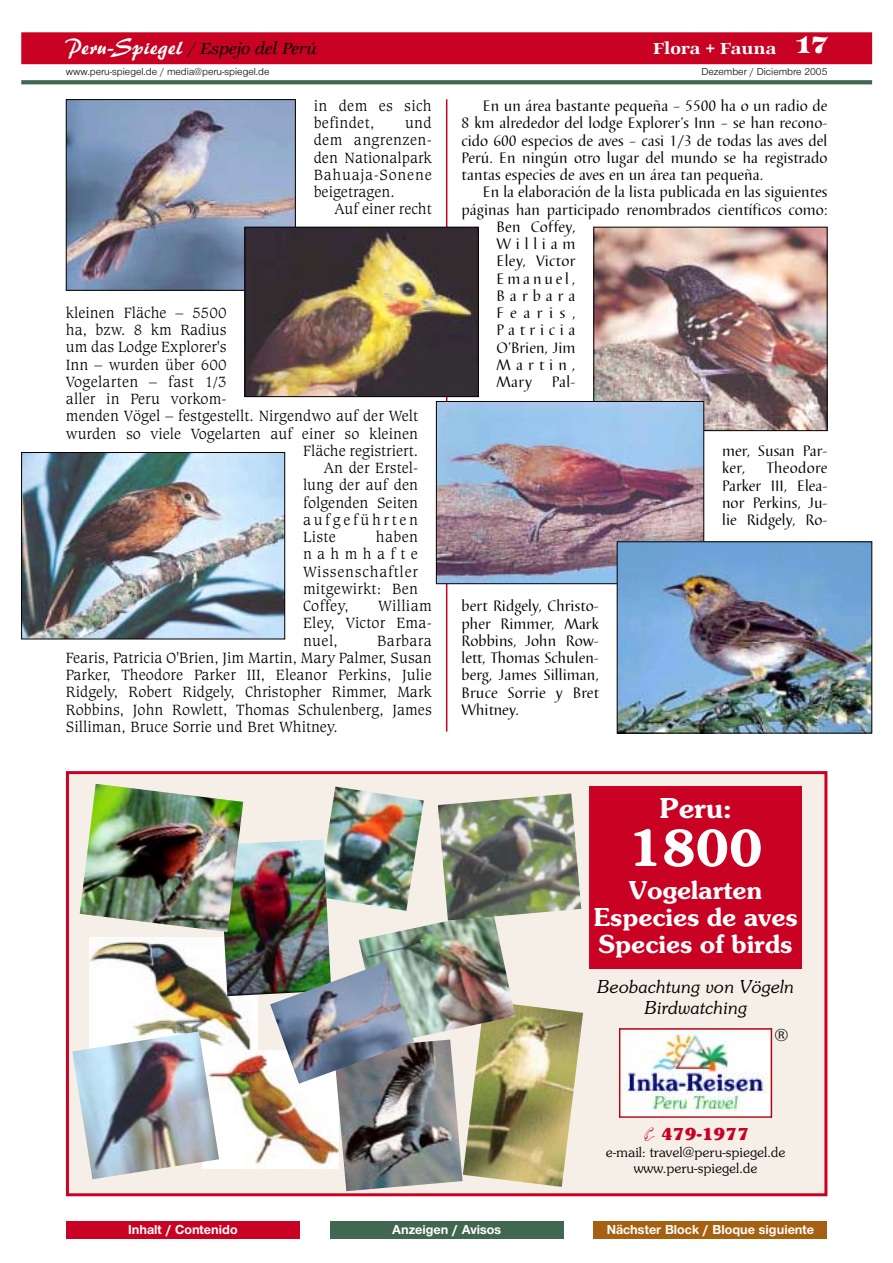
<style>
.page{position:relative;width:893px;height:1263px;background:#fff}
.page>*{position:absolute;margin:0;border:0;box-sizing:border-box;transform-origin:0 0}
.t1{font:600 54px "Souvenir Itc T";color:#fff}
.t2{font:600 30px "Souvenir Itc T";color:#fff}
.t3{font:600 27px/27px "Souvenir Itc T";color:#fff;text-align:center}
.t4{font:800 24px "Zapf International Itc T";color:#fff}
.t5{font:italic 300 19.5px/21px "Souvenir Itc T";color:#000;text-align:center}
.t6{font:700 18px "Souvenir Itc T";color:#c90122}
.t7{font:300 18px "Souvenir Itc T";color:#000}
.t8{font:italic 500 16.5px "Zapf International Itc T";color:#000}
.t9{font:600 16.5px "Zapf International Itc T";color:#fff}
.t10{font:300 15.75px/17.2px "Caxton BT";color:#000;text-align:justify}
.t11{font:15.75px/17.2px "Barbedor T";color:#000;text-align:justify}
.t12{font:300 15.75px/17.2px "Caxton BT";letter-spacing:.02em;color:#000}
.t13{font:300 15.75px "Caxton BT";letter-spacing:.165em;color:#000}
.t14{font:15.75px "Barbedor T";letter-spacing:.18em;color:#000}
.t15{font:15.75px "Barbedor T";letter-spacing:.295em;color:#000}
.t16{font:15.75px "Barbedor T";letter-spacing:.3em;color:#000}
.t17{font:15.75px "Barbedor T";letter-spacing:.32em;color:#000}
.t18{font:300 15px/16.5px "Souvenir Itc T";color:#000;text-align:center}
.t19{font:700 13.5px "Nimbus Sans Novus T";color:#fff}
.t20{font:10.5px "Nimbus Sans Novus T";color:#000}
.s1{font-family:"Brush 445 BT";font-weight:400;font-style:normal;font-size:21px;color:#fff}
</style>
<div class="page">
<div style="left:21px;top:32px;width:851px;height:32px;background:#c90122"></div>
<svg style="left:21px;top:80px;width:851px;height:4px;fill:#426751"></svg>
<hr style="left:446px;top:99px;width:1px;height:633px;background:#c90122">
<div style="left:66px;top:1222px;width:234px;height:17px;background:#c90122"></div>
<div style="left:330px;top:1222px;width:233px;height:17px;background:#426751"></div>
<div style="left:593px;top:1222px;width:234px;height:17px;background:#a66011"></div>
<div style="left:67px;top:773px;width:759px;height:422px;background:#f6efe7"></div>
<div style="left:66px;top:771px;width:761px;height:425px;border:3px solid #c90122"></div>
<div style="left:589px;top:786px;width:212px;height:183px;background:#c90122"></div>
<img style="left:327px;top:787px;width:97px;height:124px">
<img style="left:463px;top:1004px;width:120px;height:183px">
<img style="left:89px;top:937px;width:168px;height:114px">
<img style="left:219px;top:1051px;width:115px;height:117px">
<img style="left:359px;top:921px;width:156px;height:124px">
<img style="left:334px;top:1040px;width:128px;height:151px">
<img style="left:219px;top:839px;width:112px;height:157px">
<img style="left:80px;top:784px;width:163px;height:148px">
<img style="left:621px;top:1030px;width:149px;height:86px">
<div style="left:619px;top:1028px;width:153px;height:90px;border:1px solid #ac0212"></div>
<img style="left:72px;top:1031px;width:147px;height:148px">
<img style="left:270px;top:962px;width:144px;height:122px">
<img style="left:438px;top:793px;width:143px;height:128px">
<img style="left:68px;top:101px;width:226px;height:188px">
<div style="left:66px;top:99px;width:230px;height:192px;border:1px solid #000"></div>
<img style="left:246px;top:229px;width:230px;height:166px">
<div style="left:244px;top:227px;width:234px;height:170px;border:1px solid #000"></div>
<img style="left:595px;top:229px;width:230px;height:200px">
<div style="left:593px;top:227px;width:234px;height:204px;border:1px solid #000"></div>
<img style="left:438px;top:403px;width:264px;height:179px">
<div style="left:436px;top:401px;width:268px;height:183px;border:1px solid #000"></div>
<img style="left:23px;top:454px;width:260px;height:183px">
<div style="left:21px;top:452px;width:264px;height:187px;border:1px solid #000"></div>
<img style="left:619px;top:544px;width:251px;height:187px">
<h3 class="t4" style="left:794px;top:34px;width:34px">17</h3>
<p class="t8" style="left:66px;top:41px;width:252px"><span class="s1">Peru-Spiegel</span> / Espejo del Perú</p>
<p class="t9" style="left:653px;top:41px;width:125px">Flora + Fauna</p>
<p class="t20" style="left:66px;top:68px;width:205px">www.peru-spiegel.de / media@peru-spiegel.de</p>
<p class="t20" style="left:701px;top:68px;width:127px">Dezember / Diciembre 2005</p>
<p class="t12" style="left:314px;top:98px;width:120px">in dem es sich befindet,</p>
<p class="t10" style="left:314px;top:116px;width:120px;text-indent:91px">und dem angrenzen&shy;den Nationalpark Bahuaja-Sonene beigetragen.</p>
<p class="t10" style="left:335px;top:202px;width:98px">Auf einer recht</p>
<p class="t10" style="left:66px;top:305px;width:162px">kleinen Fläche – 5500</p>
<p class="t10" style="left:66px;top:323px;width:162px">ha, bzw. 8 km Radius</p>
<p class="t10" style="left:66px;top:340px;width:162px">um das Lodge Explorer's</p>
<p class="t10" style="left:66px;top:357px;width:162px">Inn – wurden über 600</p>
<p class="t12" style="left:66px;top:374px;width:162px">Vogelarten – fast 1/3</p>
<p class="t10" style="left:66px;top:392px;width:162px">aller in Peru vorkom-</p>
<p class="t10" style="left:66px;top:409px;width:353px">menden Vögel – festgestellt. Nirgendwo auf der Welt</p>
<p class="t10" style="left:66px;top:426px;width:353px">wurden so viele Vogelarten auf einer so kleinen</p>
<p class="t10" style="left:303px;top:443px;width:116px">Fläche registriert.</p>
<p class="t10" style="left:324px;top:461px;width:95px">An der Erstel-</p>
<p class="t10" style="left:303px;top:478px;width:116px">lung der auf den</p>
<p class="t10" style="left:303px;top:495px;width:116px">folgenden Seiten</p>
<p class="t13" style="left:303px;top:513px;width:116px">aufgeführten</p>
<p class="t10" style="left:303px;top:530px;width:34px">Liste</p>
<p class="t10" style="left:303px;top:530px;width:116px;text-indent:73px">haben nahmhafte Wissenschaftler mitgewirkt: Ben Coffey,</p>
<p class="t10" style="left:303px;top:599px;width:130px;text-indent:75px">William Eley, Victor Ema&shy;nuel,</p>
<p class="t10" style="left:66px;top:633px;width:367px;text-indent:311px">Barbara Fearis, Patricia O'Brien, Jim Martin, Mary Palmer, Susan Parker, Theodore Parker III, Eleanor Perkins, Julie Ridgely, Robert Ridgely, Christopher Rimmer, Mark Robbins, John Rowlett, Thomas Schulenberg, James Silliman, Bruce Sorrie und Bret Whitney.</p>
<p class="t11" style="left:461px;top:99px;width:367px;text-indent:21px">En un área bastante pequeña – 5500 ha o un radio de 8 km alrededor del lodge Explorer's Inn – se han recono&shy;cido 600 especios de aves – casi 1/3 de todas las aves del Perú. En ningún otro lugar del mundo se ha registrado tantas especies de aves en un área tan pequeña.</p>
<p class="t11" style="left:483px;top:185px;width:346px">En la elaboración de la lista publicada en las siguientes</p>
<p class="t11" style="left:461px;top:202px;width:367px">páginas han participado renombrados científicos como:</p>
<p class="t11" style="left:496px;top:220px;width:80px">Ben Coffey,</p>
<p class="t16" style="left:496px;top:237px;width:80px">William</p>
<p class="t11" style="left:496px;top:254px;width:80px">Eley, Victor</p>
<p class="t14" style="left:496px;top:272px;width:80px">Emanuel,</p>
<p class="t17" style="left:496px;top:289px;width:80px">Barbara</p>
<p class="t11" style="left:496px;top:306px;width:80px">Fearis,</p>
<p class="t15" style="left:496px;top:323px;width:80px">Patricia</p>
<p class="t11" style="left:496px;top:340px;width:80px">O'Brien, Jim</p>
<p class="t11" style="left:496px;top:358px;width:80px">Martin,</p>
<p class="t11" style="left:496px;top:375px;width:37px">Mary</p>
<p class="t11" style="left:551px;top:375px;width:25px">Pal-</p>
<p class="t11" style="left:461px;top:599px;width:139px">bert Ridgely, Christo&shy;pher Rimmer, Mark Robbins, John Row&shy;lett, Thomas Schulen&shy;berg, James Silliman, Bruce Sorrie y Bret Whitney.</p>
<p class="t11" style="left:722px;top:444px;width:107px">mer, Susan Par&shy;ker,</p>
<p class="t11" style="left:722px;top:461px;width:107px;text-indent:45px">Theodore Parker III, Elea&shy;nor Perkins, Ju&shy;lie Ridgely, Ro-</p>
<h2 class="t2" style="left:659px;top:797px;width:74px">Peru:</h2>
<h1 class="t1" style="left:628px;top:829px;width:135px">1800</h1>
<h3 class="t3" style="left:593px;top:879px;width:206px">Vogelarten<br>Especies de aves<br>Species of birds</h3>
<p class="t5" style="left:597px;top:978px;width:199px">Beobachtung von Vögeln<br>Birdwatching</p>
<p class="t7" style="left:774px;top:1029px;width:15px">®</p>
<p class="t6" style="left:642px;top:1128px;width:109px">✆ 479-1977</p>
<p class="t18" style="left:605px;top:1145px;width:181px">e-mail: travel@peru-spiegel.de www.peru-spiegel.de</p>
<p class="t19" style="left:128px;top:1225px;width:111px">Inhalt / Contenido</p>
<p class="t19" style="left:392px;top:1225px;width:110px">Anzeigen / Avisos</p>
<p class="t19" style="left:606px;top:1225px;width:209px">Nächster Block / Bloque siguiente</p>
</div>
